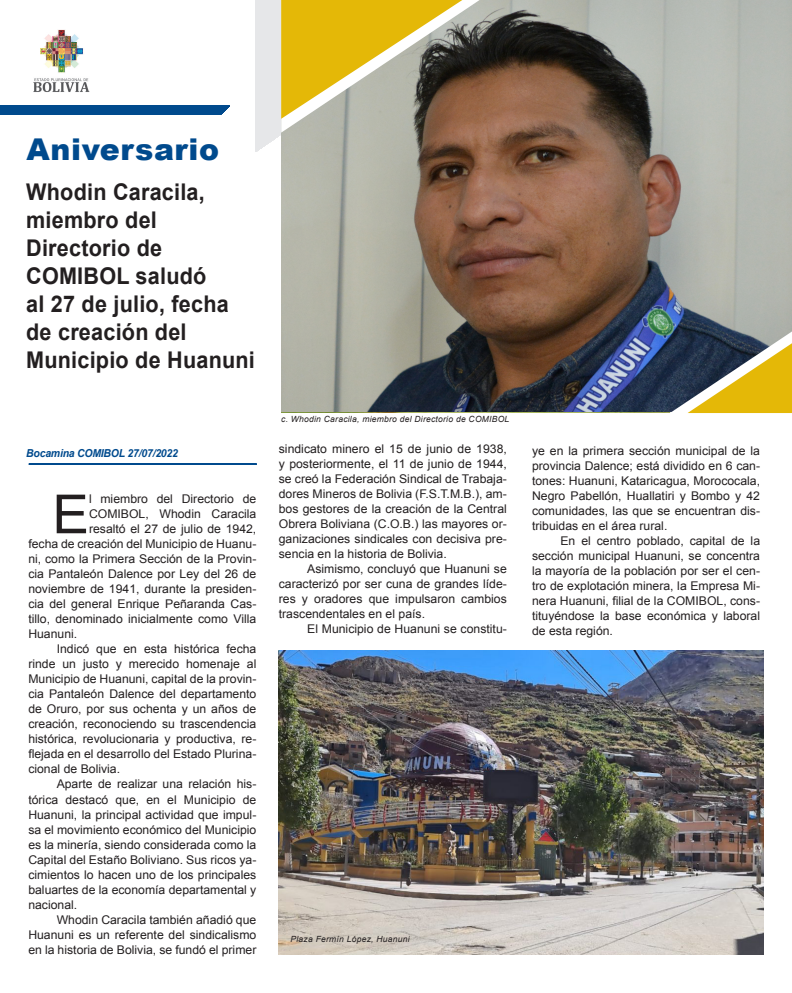
<style>
.page{position:relative;width:792px;height:993px;background:#fff}
.page>*{position:absolute;margin:0;border:0;box-sizing:border-box;transform-origin:0 0}
.cuerpo_2{font:53.9px "Arial";color:#231f20}
.t1{font:900 30px "Arial";letter-spacing:.02em;color:#004a8d}
.t2{font:700 23px/28px "Arial";letter-spacing:.01em;color:#231f20;scale:.94 1}
.cuerpo_2-2{font:12px/15px "Arial";color:#231f20;text-align:justify}
.t3{font:italic 700 11px "Arial";letter-spacing:-.02em;color:#004a8d;scale:.95 1}
.Pie_de_foto{font:italic 8.5px "Arial";letter-spacing:.03em;color:#231f20}
</style>
<div class="page">
<div style="left:256px;top:0;width:25px;height:152px;background:#e6e7e9"></div>
<div style="left:0;top:106px;width:230px;height:8px;background:#004a8d"></div>
<hr style="left:29px;top:463px;width:227px;height:1px;background:#004a8d">
<img style="left:281px;top:0;width:511px;height:411px">
<svg style="left:281px;top:0;width:199px;height:133px;background:#baa455"></svg>
<svg style="left:665px;top:331px;width:127px;height:82px;background:#877f4c"></svg>
<img style="left:33px;top:29px;width:57px;height:63px">
<img style="left:279px;top:650px;width:485px;height:304px">
<p class="t1" style="left:27px;top:127px;width:194px">Aniversario</p>
<p class="t2" style="left:26px;top:178px;width:245px">Whodin Caracila, miembro del<br>Directorio de<br>COMIBOL saludó<br>al 27 de julio, fecha de creación del<br>Municipio de Huanuni</p>
<p class="Pie_de_foto" style="left:281px;top:413px;width:230px">c. Whodin Caracila, miembro del Directorio de COMIBOL</p>
<p class="t3" style="left:26px;top:446px;width:161px">Bocamina COMIBOL 27/07/2022</p>
<p class="cuerpo_2-2" style="left:279px;top:441px;width:230px">sindicato minero el 15 de junio de 1938, y posteriormente, el 11 de junio de 1944, se creó la Federación Sindical de Trabaja&shy;dores Mineros de Bolivia (F.S.T.M.B.), am&shy;bos gestores de la creación de la Central Obrera Boliviana (C.O.B.) las mayores or&shy;ganizaciones sindicales con decisiva pre&shy;sencia en la historia de Bolivia.</p>
<p class="cuerpo_2-2" style="left:279px;top:561px;width:230px;text-indent:28px">Asimismo, concluyó que Huanuni se caracterizó por ser cuna de grandes líde&shy;res y oradores que impulsaron cambios trascendentales en el país.</p>
<p class="cuerpo_2-2" style="left:307px;top:621px;width:201px">El Municipio de Huanuni se constitu-</p>
<p class="cuerpo_2" style="left:52px;top:479px;width:38px">E</p>
<p class="cuerpo_2-2" style="left:89px;top:491px;width:169px">l miembro del Directorio de</p>
<p class="cuerpo_2-2" style="left:89px;top:506px;width:169px">COMIBOL, Whodin Caracila</p>
<p class="cuerpo_2-2" style="left:89px;top:521px;width:169px">resaltó el 27 de julio de 1942,</p>
<p class="cuerpo_2-2" style="left:28px;top:536px;width:230px">fecha de creación del Municipio de Huanu-</p>
<p class="cuerpo_2-2" style="left:28px;top:551px;width:230px">ni, como la Primera Sección de la Provin-</p>
<p class="cuerpo_2-2" style="left:28px;top:566px;width:230px">cia Pantaleón Dalence por Ley del 26 de</p>
<p class="cuerpo_2-2" style="left:28px;top:581px;width:230px">noviembre de 1941, durante la presiden-</p>
<p class="cuerpo_2-2" style="left:28px;top:596px;width:230px">cia del general Enrique Peñaranda Cas-</p>
<p class="cuerpo_2-2" style="left:28px;top:611px;width:230px">tillo, denominado inicialmente como Villa</p>
<p class="cuerpo_2-2" style="left:28px;top:626px;width:50px">Huanuni.</p>
<p class="cuerpo_2-2" style="left:28px;top:641px;width:230px;text-indent:28px">Indicó que en esta histórica fecha rinde un justo y merecido homenaje al Municipio de Huanuni, capital de la provin&shy;cia Pantaleón Dalence del departamento de Oruro, por sus ochenta y un años de creación, reconociendo su trascendencia histórica, revolucionaria y productiva, re&shy;flejada en el desarrollo del Estado Plurina&shy;cional de Bolivia.</p>
<p class="cuerpo_2-2" style="left:28px;top:776px;width:230px;text-indent:28px">Aparte de realizar una relación his&shy;tórica destacó que, en el Municipio de Huanuni, la principal actividad que impul&shy;sa el movimiento económico del Municipio es la minería, siendo considerada como la Capital del Estaño Boliviano. Sus ricos ya&shy;cimientos lo hacen uno de los principales baluartes de la economía departamental y nacional.</p>
<p class="cuerpo_2-2" style="left:28px;top:911px;width:230px;text-indent:28px">Whodin Caracila también añadió que Huanuni es un referente del sindicalismo en la historia de Bolivia, se fundó el primer</p>
<p class="Pie_de_foto" style="left:291px;top:933px;width:121px">Plaza Fermín López, Huanuni</p>
<p class="cuerpo_2-2" style="left:532px;top:443px;width:230px">ye en la primera sección municipal de la provincia Dalence; está dividido en 6 can&shy;tones: Huanuni, Kataricagua, Morococala, Negro Pabellón, Huallatiri y Bombo y 42 comunidades, las que se encuentran dis&shy;tribuidas en el área rural.</p>
<p class="cuerpo_2-2" style="left:532px;top:533px;width:230px;text-indent:28px">En el centro poblado, capital de la sección municipal Huanuni, se concentra la mayoría de la población por ser el cen&shy;tro de explotación minera, la Empresa Mi&shy;nera Huanuni, filial de la COMIBOL, cons&shy;tituyéndose la base económica y laboral de esta región.</p>
</div>
